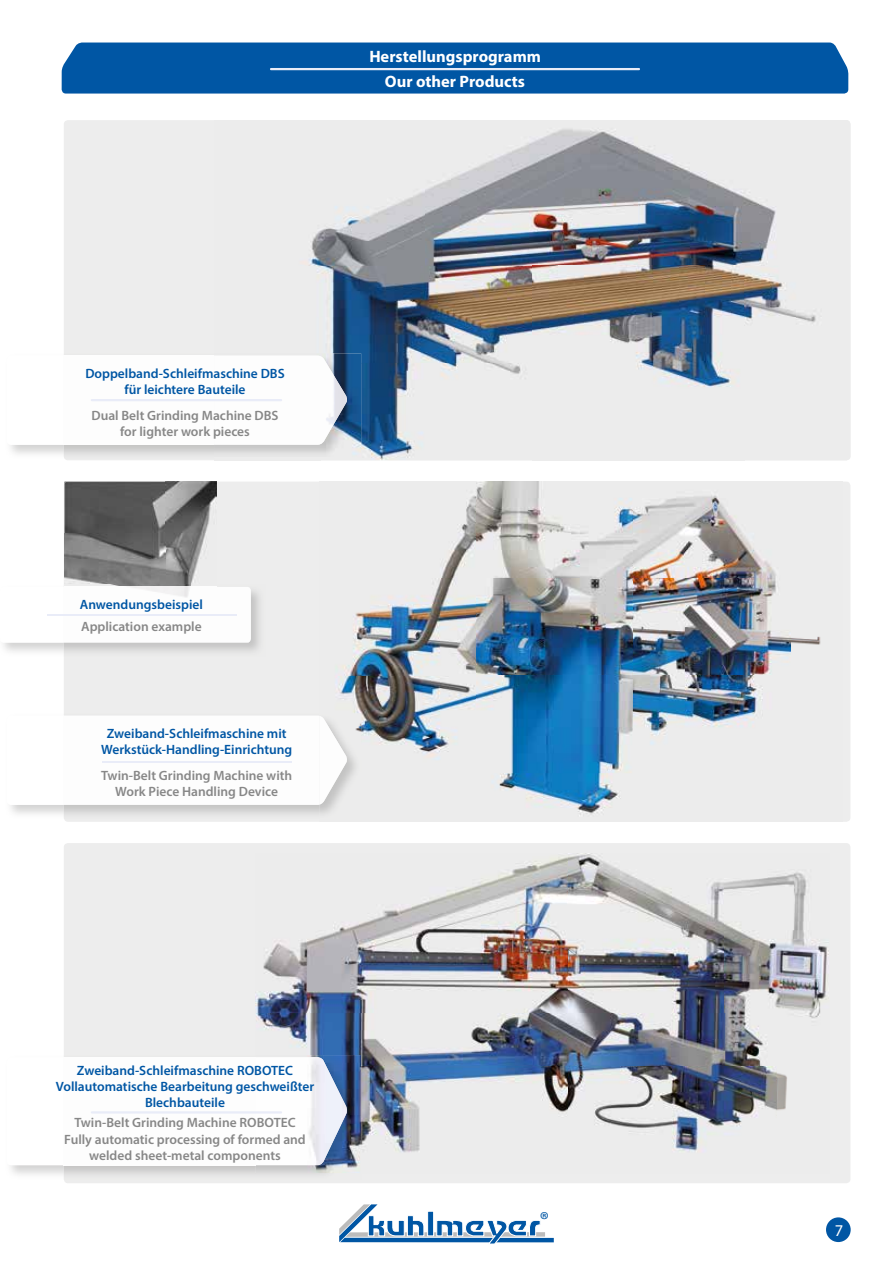
<style>
.page{position:relative;width:893px;height:1263px;background:#fff}
.page>*{position:absolute;margin:0;border:0;box-sizing:border-box;transform-origin:0 0}
.t1{font:21.9px "Myriad Pro";color:#0056a4}
.t2{font:700 16.5px "Myriad Pro";color:#fff}
.t3{font:16.5px "Myriad Pro";color:#fff}
.t4{font:600 13.5px/16.2px "Myriad Pro";color:#878787;text-align:center}
.t5{font:600 13.5px/16.2px "Myriad Pro";color:#0056a4;text-align:center}
</style>
<div class="page">
<div style="left:62px;top:43px;width:786px;height:51px;background:#0056a4"></div>
<div style="left:64px;top:120px;width:786px;height:340px;background:#ededed;border-radius:4px"></div>
<img style="left:308px;top:121px;width:542px;height:145px">
<img style="left:317px;top:266px;width:215px;height:97px">
<img style="left:532px;top:266px;width:318px;height:194px">
<img style="left:361px;top:363px;width:160px;height:97px">
<div style="left:64px;top:482px;width:786px;height:340px;background:#ededed;border-radius:4px"></div>
<img style="left:336px;top:482px;width:485px;height:333px">
<div style="left:64px;top:843px;width:786px;height:340px;background:#ededed;border-radius:4px"></div>
<img style="left:256px;top:853px;width:573px;height:213px">
<img style="left:361px;top:1066px;width:426px;height:86px">
<hr style="left:270px;top:68px;width:370px;height:2px;background:#e9ecf8">
<img style="left:10px;top:353px;width:351px;height:103px">
<svg style="left:10px;top:355px;width:54px;height:90px"></svg>
<div style="left:64px;top:355px;width:150px;height:90px;background:#fdfdfd"></div>
<img style="left:214px;top:355px;width:134px;height:90px">
<hr style="left:91px;top:399px;width:191px;height:2px;background:#e9ecf8">
<div style="left:826px;top:1217px;width:25px;height:25px;background:#0056a4;border-radius:50%"></div>
<svg style="left:339px;top:1204px;width:215px;height:40px"></svg>
<img style="left:10px;top:1165px;width:317px;height:11px">
<img style="left:256px;top:1055px;width:105px;height:118px">
<div style="left:64px;top:1057px;width:192px;height:108px;background:#fdfdfd"></div>
<img style="left:256px;top:1057px;width:92px;height:108px">
<hr style="left:91px;top:1111px;width:191px;height:2px;background:#e9ecf8">
<img style="left:10px;top:713px;width:351px;height:103px">
<div style="left:10px;top:715px;width:309px;height:90px;background:#fdfdfd"></div>
<img style="left:319px;top:716px;width:29px;height:89px">
<img style="left:64px;top:482px;width:152px;height:103px">
<hr style="left:103px;top:761px;width:189px;height:2px;background:#e9ecf8">
<img style="left:3px;top:585px;width:257px;height:68px">
<div style="left:3px;top:587px;width:248px;height:55px;background:#fdfdfd"></div>
<hr style="left:47px;top:615px;width:189px;height:1px;background:#e9ecf8">
<p class="t2" style="left:369px;top:46px;width:173px">Herstellungsprogramm</p>
<p class="t2" style="left:385px;top:71px;width:142px">Our other Products</p>
<p class="t5" style="left:85px;top:365px;width:201px">Doppelband-Schleifmaschine DBS für leichtere Bauteile</p>
<p class="t4" style="left:91px;top:407px;width:189px">Dual Belt Grinding Machine DBS for lighter work pieces</p>
<p class="t5" style="left:80px;top:596px;width:124px">Anwendungsbeispiel</p>
<p class="t4" style="left:81px;top:618px;width:122px">Application example</p>
<p class="t5" style="left:101px;top:725px;width:193px">Zweiband-Schleifmaschine mit<br>Werkstück-Handling-Einrichtung</p>
<p class="t4" style="left:101px;top:767px;width:193px">Twin-Belt Grinding Machine with<br>Work Piece Handling Device</p>
<p class="t5" style="left:56px;top:1062px;width:260px">Zweiband-Schleifmaschine ROBOTEC<br>Vollautomatische Bearbeitung geschweißter<br>Blechbauteile</p>
<p class="t4" style="left:64px;top:1114px;width:243px">Twin-Belt Grinding Machine ROBOTEC<br>Fully automatic processing of formed and welded sheet-metal components</p>
<h1 class="t1" style="left:540px;top:1206px;width:11px">®</h1>
<p class="t3" style="left:835px;top:1220px;width:10px">7</p>
</div>
